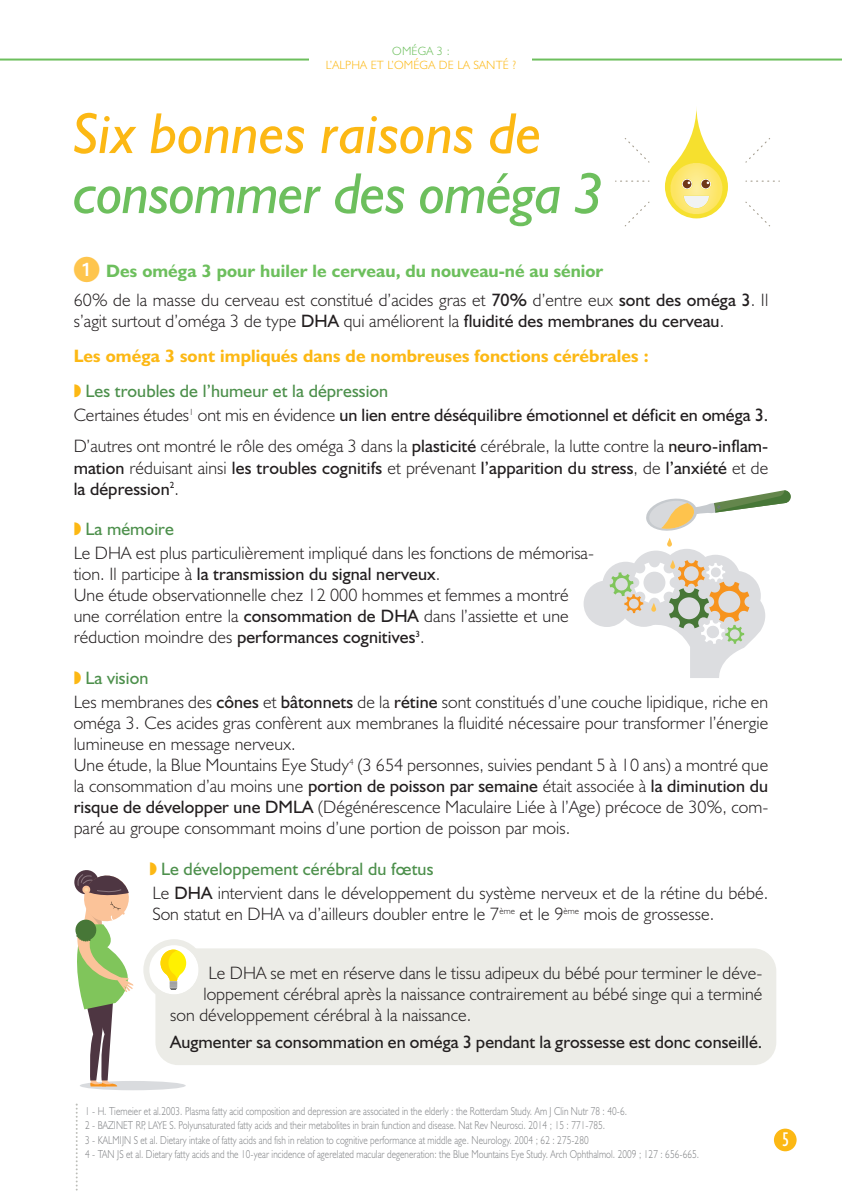
<style>
.page{position:relative;width:842px;height:1191px;background:#fff}
.page>*{position:absolute;margin:0;border:0;box-sizing:border-box;transform-origin:0 0}
.t1{font:italic 58px "Humanist 521 BT";color:#fcb814}
.t2{font:italic 58px "Humanist 521 BT";letter-spacing:-.015em;color:#6dbf5d}
.t3{font:condensed 20px "Humanist 521 BT";color:#fff}
.t4{font:300 18px/21px "Humanist 521 BT";letter-spacing:.005em;color:#231f20}
.t5{font:700 18px/35.2px "Humanist 521 BT";letter-spacing:.005em;color:#fcb814}
.t6{font:18px/21px "Humanist 521 BT";letter-spacing:.005em;color:#231f20}
.t7{font:300 12px "Humanist 521 BT";letter-spacing:.015em;color:#fcb814}
.t8{font:300 12px "Humanist 521 BT";letter-spacing:.015em;color:#6dbf5d}
.t9{font:300 11.6px/14.4px "Humanist 521 BT";letter-spacing:.01em;color:#808285;scale:.8 1}
.s1{font-family:"European Pi One";font-weight:400;font-size:26px;color:#fec54d}
.s2{font-weight:700;color:#6dbf5d}
.s3{font-weight:400}
.s4{font-weight:300;color:#231f20}
.s5{font-weight:400;color:#231f20}
.s6{font-family:"Pi Le Je";font-weight:400}
.s7{font-weight:400;color:#4d904c}
.s8{font-weight:300}
.s9{font-family:"Pi Le Je";font-weight:400;color:#fcb814}
</style>
<div class="page">
<svg style="left:615px;top:181px;width:34px;height:1px"></svg>
<svg style="left:625px;top:138px;width:24px;height:25px"></svg>
<svg style="left:625px;top:202px;width:24px;height:24px"></svg>
<svg style="left:746px;top:181px;width:34px;height:1px"></svg>
<svg style="left:746px;top:138px;width:24px;height:25px"></svg>
<svg style="left:746px;top:202px;width:24px;height:24px"></svg>
<svg style="left:665px;top:107px;width:63px;height:111px"></svg>
<img style="left:673px;top:199px;width:47px;height:15px">
<hr style="left:0;top:59px;width:842px;height:2px;background:#6dbf5d">
<div style="left:774px;top:1128px;width:23px;height:23px;background:#fcb814;border-radius:50%"></div>
<div style="left:310px;top:34px;width:222px;height:51px;background:#fff"></div>
<svg style="left:584px;top:538px;width:181px;height:140px"></svg>
<svg style="left:646px;top:490px;width:145px;height:41px"></svg>
<svg style="left:76px;top:1103px;width:2px;height:88px"></svg>
<div style="left:80px;top:1081px;width:106px;height:9px;background:#d9dbde;border-radius:50%"></div>
<div style="left:155px;top:948px;width:621px;height:117px;background:#ecece7;border-radius:23px"></div>
<svg style="left:74px;top:870px;width:124px;height:216px"></svg>
<p class="t8" style="left:392px;top:47px;width:59px">OMÉGA 3 :</p>
<p class="t7" style="left:326px;top:61px;width:192px">L’ALPHA ET L’OMÉGA DE LA SANTÉ ?</p>
<h1 class="t1" style="left:74px;top:113px;width:470px">Six bonnes raisons de</h1>
<h1 class="t2" style="left:74px;top:173px;width:532px">consommer des oméga 3</h1>
<p class="t4" style="left:74px;top:259px;width:696px;line-height:28.6px"><span class="s1">-</span> <span class="s2">Des oméga 3 pour huiler le cerveau, du nouveau-né au sénior<br></span>60% de la masse du cerveau est constitué d’acides gras et <span class="s3">70%</span> d’entre eux <span class="s3">sont des oméga 3</span>. Il</p>
<p class="t5" style="left:74px;top:305px;width:652px"><span class="s4">s’agit surtout d’oméga 3 de type</span> <span class="s5">DHA</span> <span class="s4">qui améliorent la</span> <span class="s5">fluidité des membranes du cerveau</span><span class="s4">.<br></span>Les oméga 3 sont impliqués dans de nombreuses fonctions cérébrales :<br><span class="s6">W</span> <span class="s7">Les troubles de l’humeur et la dépression</span></p>
<p class="t4" style="left:74px;top:401px;width:696px;line-height:31.4px">Certaines études<sup>1</sup> ont mis en évidence <span class="s3">un lien entre déséquilibre émotionnel et déficit en oméga 3.<br></span>D’autres ont montré le rôle des oméga 3 dans la <span class="s3">plasticité</span> cérébrale, la lutte contre la <span class="s3">neuro-inflam-</span></p>
<p class="t6" style="left:74px;top:459px;width:696px">mation <span class="s8">réduisant ainsi</span> les troubles cognitifs <span class="s8">et prévenant</span> l’apparition du stress<span class="s8">, de</span> l’anxiété <span class="s8">et de </span>la dépression<sup>2</sup><span class="s8">.</span></p>
<p class="t4" style="left:74px;top:519px;width:522px;line-height:23.8px"><span class="s9">W</span> <span class="s7">La mémoire<br></span>Le DHA est plus particulièrement impliqué dans les fonctions de mémorisa-</p>
<p class="t4" style="left:74px;top:565px;width:497px">tion. Il participe à <span class="s3">la transmission du signal nerveux</span>.<br>Une étude observationnelle chez 12 000 hommes et femmes a montré une corrélation entre la <span class="s3">consommation de DHA</span> dans l’assiette et une réduction moindre des <span class="s3">performances cognitives</span><sup>3</sup>.</p>
<p class="t4" style="left:74px;top:668px;width:696px;line-height:23.8px"><span class="s9">W</span> <span class="s7">La vision<br></span>Les membranes des <span class="s3">cônes</span> et <span class="s3">bâtonnets</span> de la <span class="s3">rétine</span> sont constitués d’une couche lipidique, riche en</p>
<p class="t4" style="left:74px;top:714px;width:696px">oméga 3. Ces acides gras confèrent aux membranes la fluidité nécessaire pour transformer l’énergie lumineuse en message nerveux.<br>Une étude, la Blue Mountains Eye Study<sup>4</sup> (3 654 personnes, suivies pendant 5 à 10 ans) a montré que la consommation d’au moins une <span class="s3">portion de poisson par semaine</span> était associée à <span class="s3">la diminution du risque de développer une DMLA</span> (Dégénérescence Maculaire Liée à l’Age) précoce de 30%, com&shy;paré au groupe consommant moins d’une portion de poisson par mois.</p>
<p class="t4" style="left:149px;top:859px;width:620px;line-height:23.8px"><span class="s9">W</span> <span class="s7">Le développement cérébral du fœtus<br></span>Le <span class="s3">DHA</span> intervient dans le développement du système nerveux et de la rétine du bébé.</p>
<p class="t4" style="left:152px;top:905px;width:563px">Son statut en DHA va d’ailleurs doubler entre le 7<sup>ème</sup> et le 9<sup>ème</sup> mois de grossesse.</p>
<p class="t4" style="left:209px;top:964px;width:555px">Le DHA se met en réserve dans le tissu adipeux du bébé pour terminer le déve-</p>
<p class="t4" style="left:203px;top:985px;width:560px">loppement cérébral après la naissance contrairement au bébé singe qui a terminé</p>
<p class="t4" style="left:170px;top:1006px;width:303px">son développement cérébral à la naissance.</p>
<p class="t6" style="left:170px;top:1033px;width:594px">Augmenter sa consommation en oméga 3 pendant la grossesse est donc conseillé.</p>
<p class="t9" style="left:85px;top:1105px;width:769px">1 - H. Tiemeier et al.2003. Plasma fatty acid composition and depression are associated in the elderly : the Rotterdam Study. Am J Clin Nutr 78 : 40-6.<br>2 - BAZINET RP, LAYE S. Polyunsaturated fatty acids and their metabolites in brain function and disease. Nat Rev Neurosci. 2014 ; 15 : 771-785.<br>3 - KALMIJN S et al. Dietary intake of fatty acids and fish in relation to cognitive performance at middle age. Neurology. 2004 ; 62 : 275-280<br>4 - TAN JS et al. Dietary fatty acids and the 10-year incidence of agerelated macular degeneration: the Blue Mountains Eye Study. Arch Ophthalmol. 2009 ; 127 : 656-665.</p>
<p class="t3" style="left:782px;top:1132px;width:9px">5</p>
</div>
